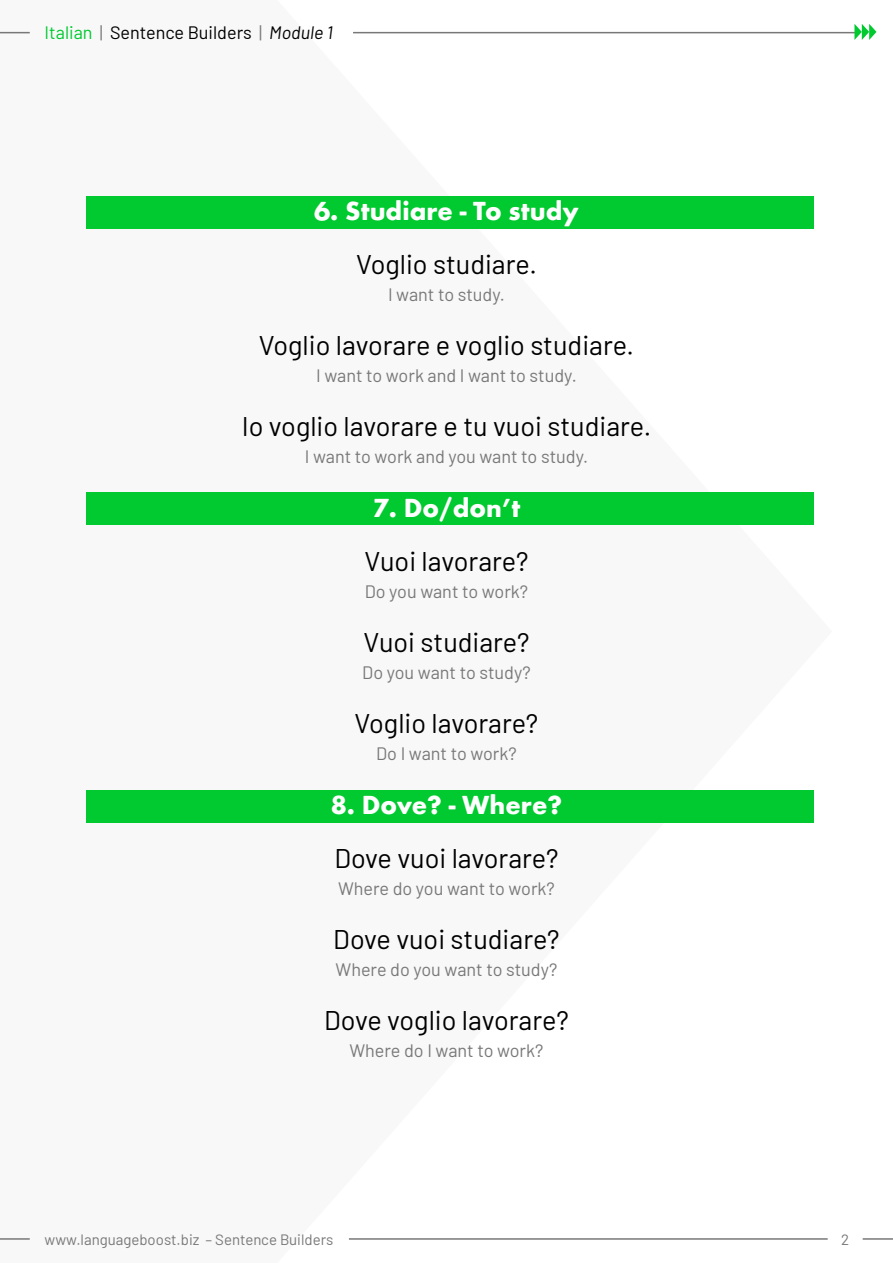
<style>
.page{position:relative;width:893px;height:1263px;background:#fff}
.page>*{position:absolute;margin:0;border:0;box-sizing:border-box;transform-origin:0 0}
.t1{font:27px "Barlow";color:#000}
.t2{font:700 27px "Futura Round";color:#fff}
.t3{font:18px "Barlow";color:#787878}
.t4{font:18px "Barlow";color:#000}
.t5{font:15px "Barlow";color:#787878}
.s1{color:#00ca2f}
.s2{color:#787878}
.s3{font-style:italic}
</style>
<div class="page">
<hr style="left:0;top:32px;width:30px;height:1px;background:#787878">
<hr style="left:0;top:1238px;width:30px;height:2px;background:#787878">
<hr style="left:353px;top:32px;width:502px;height:1px;background:#787878">
<hr style="left:863px;top:1238px;width:30px;height:2px;background:#787878">
<hr style="left:349px;top:1238px;width:479px;height:2px;background:#787878">
<svg style="left:854px;top:24px;width:22px;height:16px"></svg>
<div style="left:86px;top:196px;width:728px;height:33px;background:#00ca2f"></div>
<div style="left:86px;top:492px;width:728px;height:33px;background:#00ca2f"></div>
<div style="left:86px;top:790px;width:728px;height:33px;background:#00ca2f"></div>
<p class="t4" style="left:45px;top:20px;width:290px"><span class="s1">Italian</span> <span class="s2">|</span> Sentence Builders <span class="s2">|</span> <span class="s3">Module 1</span></p>
<h1 class="t2" style="left:314px;top:190px;width:266px">6. Studiare - To study</h1>
<h1 class="t1" style="left:356px;top:245px;width:182px">Voglio studiare.</h1>
<p class="t3" style="left:388px;top:282px;width:118px">I want to study.</p>
<h1 class="t1" style="left:259px;top:326px;width:377px">Voglio lavorare e voglio studiare.</h1>
<p class="t3" style="left:316px;top:363px;width:262px">I want to work and I want to study.</p>
<h1 class="t1" style="left:242px;top:407px;width:411px">Io voglio lavorare e tu vuoi studiare.</h1>
<p class="t3" style="left:305px;top:444px;width:285px">I want to work and you want to study.</p>
<h1 class="t2" style="left:373px;top:487px;width:149px">7. Do/don’t</h1>
<h1 class="t1" style="left:364px;top:542px;width:165px">Vuoi lavorare?</h1>
<p class="t3" style="left:365px;top:579px;width:165px">Do you want to work?</p>
<h1 class="t1" style="left:363px;top:623px;width:168px">Vuoi studiare?</h1>
<p class="t3" style="left:362px;top:660px;width:170px">Do you want to study?</p>
<h1 class="t1" style="left:355px;top:704px;width:185px">Voglio lavorare?</h1>
<p class="t3" style="left:376px;top:741px;width:142px">Do I want to work?</p>
<h1 class="t2" style="left:331px;top:784px;width:233px">8. Dove? - Where?</h1>
<h1 class="t1" style="left:334px;top:839px;width:226px">Dove vuoi lavorare?</h1>
<p class="t3" style="left:338px;top:876px;width:218px">Where do you want to work?</p>
<h1 class="t1" style="left:333px;top:920px;width:228px">Dove vuoi studiare?</h1>
<p class="t3" style="left:336px;top:957px;width:223px">Where do you want to study?</p>
<h1 class="t1" style="left:324px;top:1001px;width:246px">Dove voglio lavorare?</h1>
<p class="t3" style="left:349px;top:1038px;width:196px">Where do I want to work?</p>
<p class="t5" style="left:45px;top:1229px;width:290px">www.languageboost.biz – Sentence Builders</p>
<p class="t5" style="left:841px;top:1229px;width:10px">2</p>
</div>
